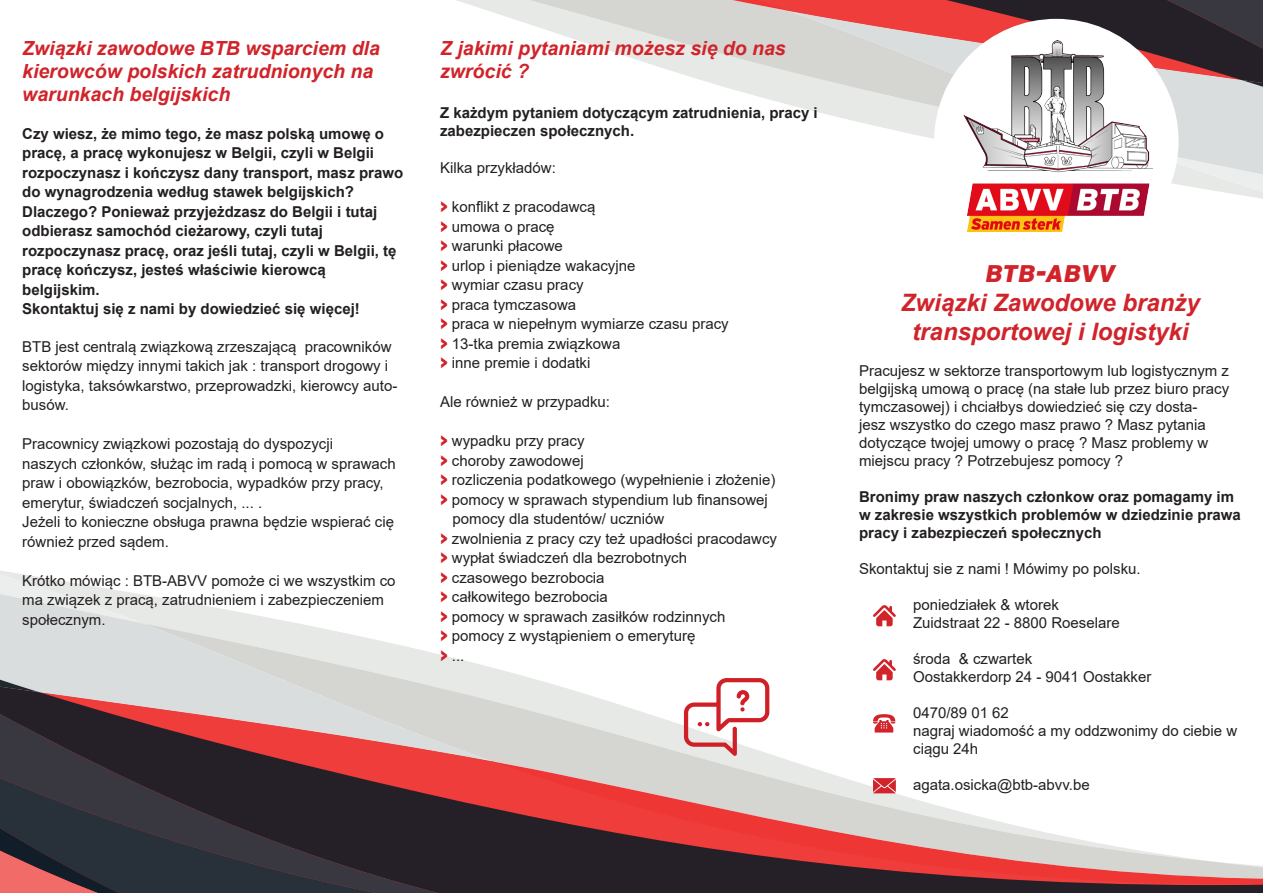
<style>
.page{position:relative;width:1263px;height:893px;background:#fff}
.page>*{position:absolute;margin:0;border:0;box-sizing:border-box;transform-origin:0 0}
.t1{font:italic 700 24px "Arial";color:#d1232a}
.t2{font:italic 900 24px "Interstate";letter-spacing:-.01em;color:#d1232a}
.t3{font:italic 700 19.5px/23.4px "Arial";color:#d1232a}
.t4{font:15px/19.5px "Arial";color:#231f20}
.t5{font:700 15px/19.5px "Arial";color:#231f20}
.s1{font-family:"Interstate";font-weight:900;font-style:italic;color:#d1232a}
</style>
<div class="page">
<svg style="left:0;top:571px;width:120px;height:20px"></svg>
<svg style="left:0;top:591px;width:492px;height:94px"></svg>
<svg style="left:0;top:675px;width:40px;height:10px"></svg>
<svg style="left:0;top:685px;width:1263px;height:208px"></svg>
<svg style="left:0;top:707px;width:481px;height:113px;background:#94595c"></svg>
<svg style="left:0;top:772px;width:432px;height:48px;background:#362931"></svg>
<svg style="left:0;top:820px;width:513px;height:73px;background:#352e36"></svg>
<svg style="left:456px;top:0;width:332px;height:92px"></svg>
<svg style="left:1171px;top:177px;width:92px;height:19px"></svg>
<svg style="left:788px;top:91px;width:475px;height:86px"></svg>
<svg style="left:734px;top:0;width:529px;height:91px;background:#a27f81"></svg>
<div style="left:934px;top:19px;width:244px;height:244px;background:#fff;border-radius:50%"></div>
<img style="left:963px;top:40px;width:189px;height:192px">
<svg style="left:873px;top:605px;width:23px;height:21px"></svg>
<svg style="left:873px;top:659px;width:23px;height:21px"></svg>
<svg style="left:873px;top:714px;width:22px;height:18px"></svg>
<svg style="left:873px;top:778px;width:23px;height:15px"></svg>
<svg style="left:684px;top:678px;width:85px;height:78px"></svg>
<p class="t3" style="left:22px;top:37px;width:359px">Związki zawodowe BTB wsparciem dla kierowców polskich zatrudnionych na warunkach belgijskich</p>
<p class="t5" style="left:22px;top:124px;width:382px">Czy wiesz, że mimo tego, że masz polską umowę o pracę, a pracę wykonujesz w Belgii, czyli w Belgii rozpoczynasz i kończysz dany transport, masz prawo do wynagrodzenia według stawek belgijskich?</p>
<p class="t5" style="left:22px;top:202px;width:357px">Dlaczego? Ponieważ przyjeżdzasz do Belgii i tutaj odbierasz samochód cieżarowy, czyli tutaj</p>
<p class="t5" style="left:22px;top:241px;width:376px">rozpoczynasz pracę, oraz jeśli tutaj, czyli w Belgii, tę pracę kończysz, jesteś właściwie kierowcą</p>
<p class="t5" style="left:22px;top:280px;width:79px">belgijskim.</p>
<p class="t5" style="left:22px;top:300px;width:339px">Skontaktuj się z nami by dowiedzieć się więcej!</p>
<p class="t4" style="left:22px;top:337px;width:377px">BTB jest centralą związkową zrzeszającą pracowników sektorów między innymi takich jak : transport drogowy i logistyka, taksówkarstwo, przeprowadzki, kierowcy auto&shy;busów.</p>
<p class="t4" style="left:22px;top:434px;width:312px">Pracownicy związkowi pozostają do dyspozycji</p>
<p class="t4" style="left:22px;top:454px;width:375px">naszych członków, służąc im radą i pomocą w sprawach praw i obowiązków, bezrobocia, wypadków przy pracy, emerytur, świadczeń socjalnych, ... .</p>
<p class="t4" style="left:22px;top:512px;width:373px">Jeżeli to konieczne obsługa prawna będzie wspierać cię również przed sądem.</p>
<p class="t4" style="left:22px;top:571px;width:375px">Krótko mówiąc : BTB-ABVV pomoże ci we wszystkim co ma związek z pracą, zatrudnieniem i zabezpieczeniem społecznym.</p>
<p class="t3" style="left:440px;top:37px;width:347px">Z jakimi pytaniami możesz się do nas zwrócić ?</p>
<p class="t5" style="left:440px;top:103px;width:379px;line-height:18px">Z każdym pytaniem dotyczącym zatrudnienia, pracy i zabezpieczen społecznych.</p>
<p class="t4" style="left:440px;top:158px;width:117px">Kilka przykładów:</p>
<p class="t4" style="left:440px;top:197px;width:157px"><span class="s1">&gt;</span> konflikt z pracodawcą</p>
<p class="t4" style="left:440px;top:216px;width:116px"><span class="s1">&gt;</span> umowa o pracę</p>
<p class="t4" style="left:440px;top:236px;width:124px"><span class="s1">&gt;</span> warunki płacowe</p>
<p class="t4" style="left:440px;top:255px;width:197px"><span class="s1">&gt;</span> urlop i pieniądze wakacyjne</p>
<p class="t4" style="left:440px;top:275px;width:145px"><span class="s1">&gt;</span> wymiar czasu pracy</p>
<p class="t4" style="left:440px;top:294px;width:138px"><span class="s1">&gt;</span> praca tymczasowa</p>
<p class="t4" style="left:440px;top:314px;width:290px"><span class="s1">&gt;</span> praca w niepełnym wymiarze czasu pracy</p>
<p class="t4" style="left:440px;top:333px;width:182px"><span class="s1">&gt;</span> 13-tka premia związkowa</p>
<p class="t4" style="left:440px;top:353px;width:152px"><span class="s1">&gt;</span> inne premie i dodatki</p>
<p class="t4" style="left:440px;top:392px;width:172px">Ale również w przypadku:</p>
<p class="t4" style="left:440px;top:431px;width:146px"><span class="s1">&gt;</span> wypadku przy pracy</p>
<p class="t4" style="left:440px;top:450px;width:145px"><span class="s1">&gt;</span> choroby zawodowej</p>
<p class="t4" style="left:440px;top:470px;width:337px"><span class="s1">&gt;</span> rozliczenia podatkowego (wypełnienie i złożenie)</p>
<p class="t4" style="left:440px;top:489px;width:329px"><span class="s1">&gt;</span> pomocy w sprawach stypendium lub finansowej</p>
<p class="t4" style="left:453px;top:509px;width:213px">pomocy dla studentów/ uczniów</p>
<p class="t4" style="left:440px;top:528px;width:339px"><span class="s1">&gt;</span> zwolnienia z pracy czy też upadłości pracodawcy</p>
<p class="t4" style="left:440px;top:548px;width:248px"><span class="s1">&gt;</span> wypłat świadczeń dla bezrobotnych</p>
<p class="t4" style="left:440px;top:567px;width:166px"><span class="s1">&gt;</span> czasowego bezrobocia</p>
<p class="t4" style="left:440px;top:587px;width:169px"><span class="s1">&gt;</span> całkowitego bezrobocia</p>
<p class="t4" style="left:440px;top:606px;width:287px"><span class="s1">&gt;</span> pomocy w sprawach zasiłków rodzinnych</p>
<p class="t4" style="left:440px;top:626px;width:257px"><span class="s1">&gt;</span> pomocy z wystąpieniem o emeryturę</p>
<p class="t4" style="left:440px;top:645px;width:26px"><span class="s1">&gt;</span> ...</p>
<p class="t2" style="left:985px;top:260px;width:131px">BTB-ABVV</p>
<p class="t1" style="left:901px;top:287px;width:300px">Związki Zawodowe branży</p>
<p class="t1" style="left:912px;top:316px;width:278px">transportowej i logistyki</p>
<p class="t4" style="left:859px;top:362px;width:372px;line-height:18px">Pracujesz w sektorze transportowym lub logistycznym z belgijską umową o pracę (na stałe lub przez biuro pracy tymczasowej) i chciałbys dowiedzieć się czy dosta-<br>jesz wszystko do czego masz prawo ? Masz pytania dotyczące twojej umowy o pracę ? Masz problemy w miejscu pracy ? Potrzebujesz pomocy ?</p>
<p class="t5" style="left:859px;top:488px;width:383px;line-height:18px">Bronimy praw naszych członkow oraz pomagamy im w zakresie wszystkich problemów w dziedzinie prawa pracy i zabezpieczeń społecznych</p>
<p class="t4" style="left:859px;top:559px;width:283px">Skontaktuj sie z nami ! Mówimy po polsku.</p>
<p class="t4" style="left:913px;top:595px;width:147px">poniedziałek &amp; wtorek</p>
<p class="t4" style="left:913px;top:613px;width:208px">Zuidstraat 22 - 8800 Roeselare</p>
<p class="t4" style="left:913px;top:649px;width:121px">środa &amp; czwartek</p>
<p class="t4" style="left:913px;top:667px;width:240px">Oostakkerdorp 24 - 9041 Oostakker</p>
<p class="t4" style="left:913px;top:703px;width:97px">0470/89 01 62</p>
<p class="t4" style="left:913px;top:721px;width:326px">nagraj wiadomość a my oddzwonimy do ciebie w</p>
<p class="t4" style="left:913px;top:739px;width:67px">ciągu 24h</p>
<p class="t4" style="left:913px;top:775px;width:178px">agata.osicka@btb-abvv.be</p>
</div>
